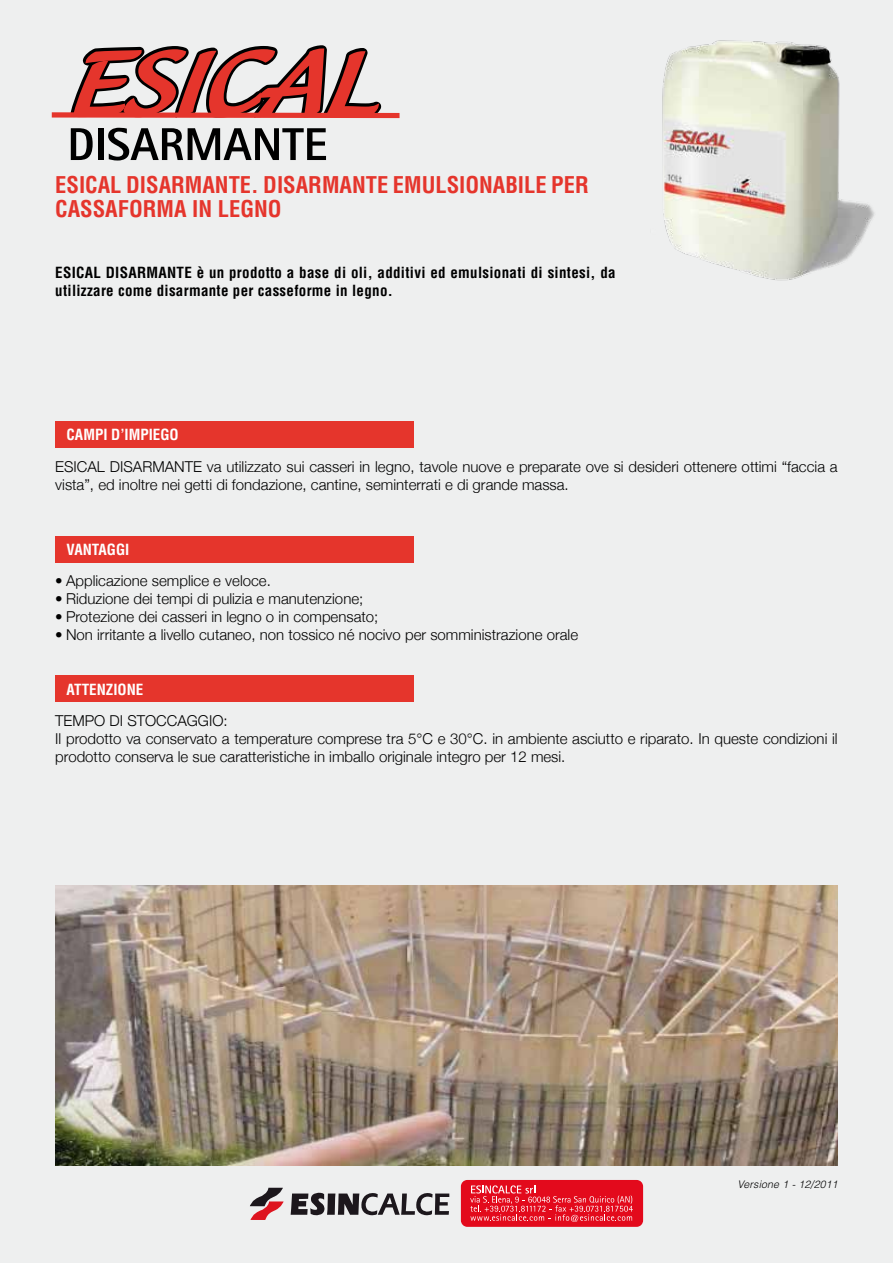
<style>
.page{position:relative;width:893px;height:1263px;background:#eeefef}
.page>*{position:absolute;margin:0;border:0;box-sizing:border-box;transform-origin:0 0}
.t1{font:700 condensed 22.5px/24px "Helvetica";color:#e5352c}
.t2{font:300 15px/18px "Helvetica Neue";color:#000}
.t3{font:700 condensed 15px/18px "Helvetica";letter-spacing:.02em;color:#000}
.t4{font:700 condensed 15px "Helvetica";color:#fff}
.t5{font:italic 300 10.5px "Helvetica";letter-spacing:.02em;color:#000}
</style>
<div class="page">
<div style="left:55px;top:421px;width:359px;height:27px;background:#e5352c"></div>
<div style="left:55px;top:536px;width:359px;height:26px;background:#e5352c"></div>
<div style="left:55px;top:675px;width:359px;height:27px;background:#e5352c"></div>
<svg style="left:250px;top:1188px;width:34px;height:32px"></svg>
<svg style="left:291px;top:1192px;width:158px;height:24px"></svg>
<div style="left:461px;top:1180px;width:182px;height:47px;background:#e30a1c;border-radius:6px"></div>
<svg style="left:470px;top:1185px;width:163px;height:37px"></svg>
<img style="left:662px;top:40px;width:212px;height:241px">
<svg style="left:52px;top:45px;width:348px;height:74px"></svg>
<svg style="left:71px;top:128px;width:22px;height:32px"></svg>
<div style="left:98px;top:128px;width:5px;height:32px;background:#000"></div>
<svg style="left:108px;top:128px;width:218px;height:33px"></svg>
<img style="left:55px;top:885px;width:783px;height:280px">
<h1 class="t1" style="left:55px;top:172px;width:535px">ESICAL DISARMANTE. DISARMANTE EMULSIONABILE PER<br>CASSAFORMA IN LEGNO</h1>
<p class="t3" style="left:55px;top:264px;width:562px">ESICAL DISARMANTE è un prodotto a base di oli, additivi ed emulsionati di sintesi, da utilizzare come disarmante per casseforme in legno.</p>
<p class="t4" style="left:67px;top:425px;width:114px">CAMPI D’IMPIEGO</p>
<p class="t2" style="left:55px;top:456px;width:784px">ESICAL DISARMANTE va utilizzato sui casseri in legno, tavole nuove e preparate ove si desideri ottenere ottimi “faccia a vista”, ed inoltre nei getti di fondazione, cantine, seminterrati e di grande massa.</p>
<p class="t4" style="left:67px;top:540px;width:64px">VANTAGGI</p>
<p class="t2" style="left:55px;top:571px;width:217px">• Applicazione semplice e veloce.</p>
<p class="t2" style="left:55px;top:589px;width:310px">• Riduzione dei tempi di pulizia e manutenzione;</p>
<p class="t2" style="left:55px;top:607px;width:325px">• Protezione dei casseri in legno o in compensato;</p>
<p class="t2" style="left:55px;top:625px;width:524px">• Non irritante a livello cutaneo, non tossico né nocivo per somministrazione orale</p>
<p class="t4" style="left:67px;top:680px;width:78px">ATTENZIONE</p>
<p class="t2" style="left:55px;top:710px;width:784px">TEMPO DI STOCCAGGIO:<br>Il prodotto va conservato a temperature comprese tra 5°C e 30°C. in ambiente asciutto e riparato. In queste condizioni il prodotto conserva le sue caratteristiche in imballo originale integro per 12 mesi.</p>
<p class="t5" style="left:737px;top:1178px;width:102px">Versione 1 - 12/2011</p>
</div>
